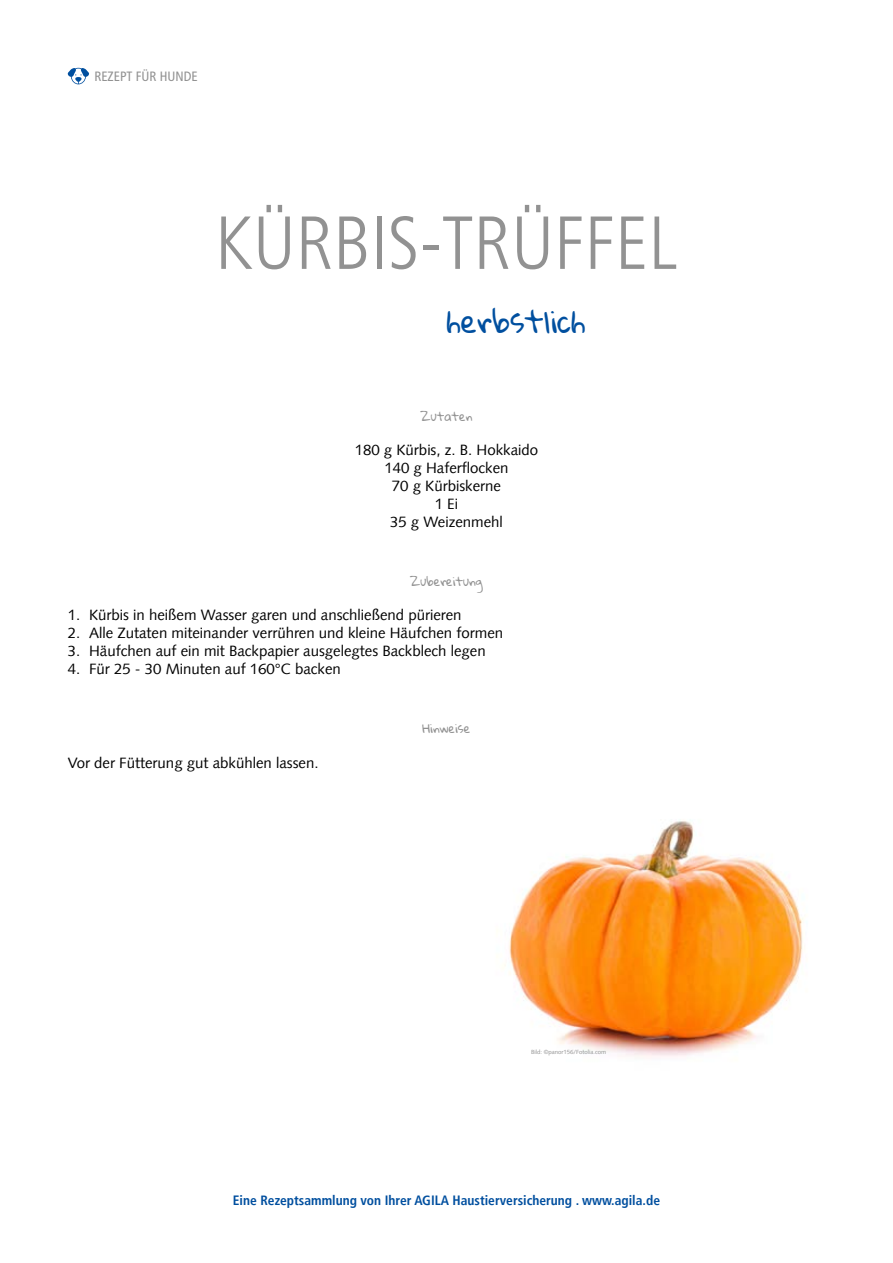
<style>
.page{position:relative;width:893px;height:1263px;background:#fff}
.page>*{position:absolute;margin:0;border:0;box-sizing:border-box;transform-origin:0 0}
.t1{font:300 condensed 75px "Frutiger LT";color:#929292}
.t2{font:30px "Gloria Hallelujah";color:#004f9f}
.t3{font:15px/18px "Syntax LT";color:#000;text-align:center}
.t4{font:700 condensed 13.5px "Frutiger LT";color:#004f9f}
.t5{font:condensed 13.5px "Frutiger LT";color:#929292}
.t6{font:12px "Gloria Hallelujah";color:#929292}
.t7{font:6px "Syntax LT";color:#929292}
</style>
<div class="page">
<svg style="left:68px;top:68px;width:21px;height:16px"></svg>
<img style="left:504px;top:820px;width:300px;height:237px">
<p class="t5" style="left:94px;top:69px;width:105px">REZEPT FÜR HUNDE</p>
<h1 class="t1" style="left:215px;top:200px;width:464px">KÜRBIS-TRÜFFEL</h1>
<h2 class="t2" style="left:446px;top:305px;width:140px">herbstlich</h2>
<p class="t6" style="left:420px;top:410px;width:53px">Zutaten</p>
<p class="t3" style="left:355px;top:440px;width:185px">180 g Kürbis, z. B. Hokkaido<br>140 g Haferflocken<br>70 g Kürbiskerne<br>1 Ei<br>35 g Weizenmehl</p>
<p class="t6" style="left:410px;top:575px;width:74px">Zubereitung</p>
<p class="t3" style="left:68px;top:605px;width:395px">1. Kürbis in heißem Wasser garen und anschließend pürieren</p>
<p class="t3" style="left:68px;top:623px;width:437px">2. Alle Zutaten miteinander verrühren und kleine Häufchen formen</p>
<p class="t3" style="left:68px;top:641px;width:419px">3. Häufchen auf ein mit Backpapier ausgelegtes Backblech legen</p>
<p class="t3" style="left:68px;top:659px;width:275px">4. Für 25 - 30 Minuten auf 160°C backen</p>
<p class="t3" style="left:68px;top:754px;width:252px">Vor der Fütterung gut abkühlen lassen.</p>
<p class="t6" style="left:422px;top:722px;width:49px">Hinweise</p>
<p class="t7" style="left:531px;top:1049px;width:77px">Bild: ©panor156/Fotolia.com</p>
<p class="t4" style="left:233px;top:1192px;width:429px">Eine Rezeptsammlung von Ihrer AGILA Haustierversicherung . www.agila.de</p>
</div>
